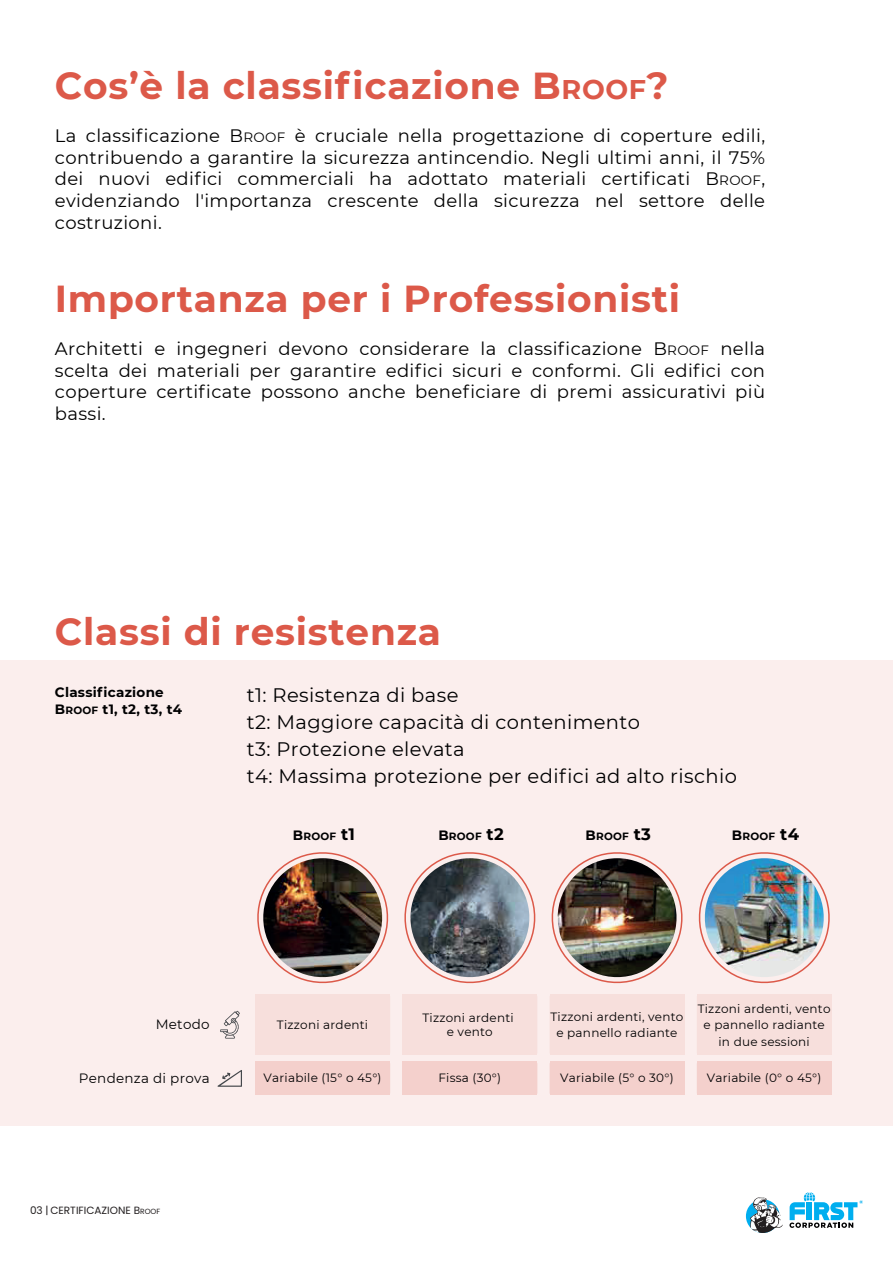
<style>
.page{position:relative;width:893px;height:1263px;background:#fff}
.page>*{position:absolute;margin:0;border:0;box-sizing:border-box;transform-origin:0 0}
.t1{font:700 37.5px "Montserrat";letter-spacing:.02em;color:#dc5949}
.t2{font:19.5px/27px "Montserrat";letter-spacing:.02em;color:#000001}
.t3{font:18px/21.6px "Montserrat";letter-spacing:.02em;color:#000001;text-align:justify}
.t4{font:700 13.5px/16.2px "Montserrat";letter-spacing:.02em;color:#000001}
.t5{font:13.5px "Montserrat";letter-spacing:.02em;color:#000001}
.t6{font:12px/16.2px "Montserrat";letter-spacing:.02em;color:#000001;text-align:center}
.t7{font:700 10.5px "Montserrat";letter-spacing:.02em;color:#000001}
.t8{font:10.5px "Poppins";color:#231f20}
.s1{font-size:27px}
.s2{font-size:13.5px}
.s3{font-size:10.5px}
.s4{font-size:16.5px}
.s5{font-size:7.5px}
</style>
<div class="page">
<div style="left:0;top:660px;width:893px;height:465px;background:#fbeeed"></div>
<div style="left:746px;top:1199px;width:34px;height:34px;background:#00aeef;border-radius:50%"></div>
<svg style="left:750px;top:1197px;width:33px;height:36px"></svg>
<svg style="left:789px;top:1192px;width:74px;height:36px"></svg>
<svg style="left:217px;top:1070px;width:25px;height:17px"></svg>
<svg style="left:220px;top:1011px;width:20px;height:27px"></svg>
<div style="left:255px;top:994px;width:135px;height:61px;background:#f7dfdc;border-radius:2px"></div>
<div style="left:255px;top:1062px;width:135px;height:33px;background:#f4d0cc;border-radius:2px"></div>
<div style="left:402px;top:994px;width:135px;height:61px;background:#f7dfdc;border-radius:2px"></div>
<div style="left:402px;top:1062px;width:135px;height:33px;background:#f4d0cc;border-radius:2px"></div>
<div style="left:550px;top:994px;width:135px;height:61px;background:#f7dfdc;border-radius:2px"></div>
<div style="left:550px;top:1062px;width:135px;height:33px;background:#f4d0cc;border-radius:2px"></div>
<div style="left:697px;top:994px;width:135px;height:61px;background:#f7dfdc;border-radius:2px"></div>
<div style="left:697px;top:1062px;width:135px;height:33px;background:#f4d0cc;border-radius:2px"></div>
<img style="left:257px;top:852px;width:573px;height:132px">
<img style="left:699px;top:858px;width:130px;height:120px">
<h1 class="t1" style="left:55px;top:59px;width:615px">Cos’è la classificazione B<span class="s1">ROOF</span>?</h1>
<p class="t3" style="left:55px;top:124px;width:712px">La classificazione B<span class="s2">ROOF</span> è cruciale nella progettazione di coperture edili, contribuendo a garantire la sicurezza antincendio. Negli ultimi anni, il 75% dei nuovi edifici commerciali ha adottato materiali certificati B<span class="s2">ROOF</span>, evidenziando l'importanza crescente della sicurezza nel settore delle costruzioni.</p>
<h1 class="t1" style="left:55px;top:272px;width:627px">Importanza per i Professionisti</h1>
<p class="t3" style="left:55px;top:337px;width:712px">Architetti e ingegneri devono considerare la classificazione B<span class="s2">ROOF</span> nella scelta dei materiali per garantire edifici sicuri e conformi. Gli edifici con coperture certificate possono anche beneficiare di premi assicurativi più bassi.</p>
<h1 class="t1" style="left:55px;top:604px;width:388px">Classi di resistenza</h1>
<p class="t4" style="left:55px;top:684px;width:129px">Classificazione<br>B<span class="s3">ROOF</span> t1, t2, t3, t4</p>
<p class="t2" style="left:247px;top:681px;width:492px">t1: Resistenza di base<br>t2: Maggiore capacità di contenimento<br>t3: Protezione elevata<br>t4: Massima protezione per edifici ad alto rischio</p>
<p class="t7" style="left:293px;top:829px;width:64px"><span class="s2">B</span>ROOF <span class="s4">t1</span></p>
<p class="t7" style="left:438px;top:829px;width:67px"><span class="s2">B</span>ROOF <span class="s4">t2</span></p>
<p class="t7" style="left:586px;top:829px;width:67px"><span class="s2">B</span>ROOF <span class="s4">t3</span></p>
<p class="t7" style="left:732px;top:829px;width:69px"><span class="s2">B</span>ROOF <span class="s4">t4</span></p>
<p class="t5" style="left:156px;top:1015px;width:55px">Metodo</p>
<p class="t5" style="left:79px;top:1069px;width:132px">Pendenza di prova</p>
<p class="t8" style="left:30px;top:1204px;width:132px">03 | CERTIFICAZIONE B<span class="s5">ROOF</span></p>
<p class="t6" style="left:277px;top:1017px;width:93px">Tizzoni ardenti</p>
<p class="t6" style="left:264px;top:1069px;width:119px">Variabile (15° o 45°)</p>
<p class="t6" style="left:422px;top:1010px;width:93px;line-height:14.4px">Tizzoni ardenti e vento</p>
<p class="t6" style="left:438px;top:1069px;width:64px">Fissa (30°)</p>
<p class="t6" style="left:550px;top:1008px;width:134px">Tizzoni ardenti, vento e pannello radiante</p>
<p class="t6" style="left:560px;top:1069px;width:115px">Variabile (5° o 30°)</p>
<p class="t6" style="left:698px;top:1000px;width:134px">Tizzoni ardenti, vento e pannello radiante in due sessioni</p>
<p class="t6" style="left:707px;top:1069px;width:116px">Variabile (0° o 45°)</p>
</div>
